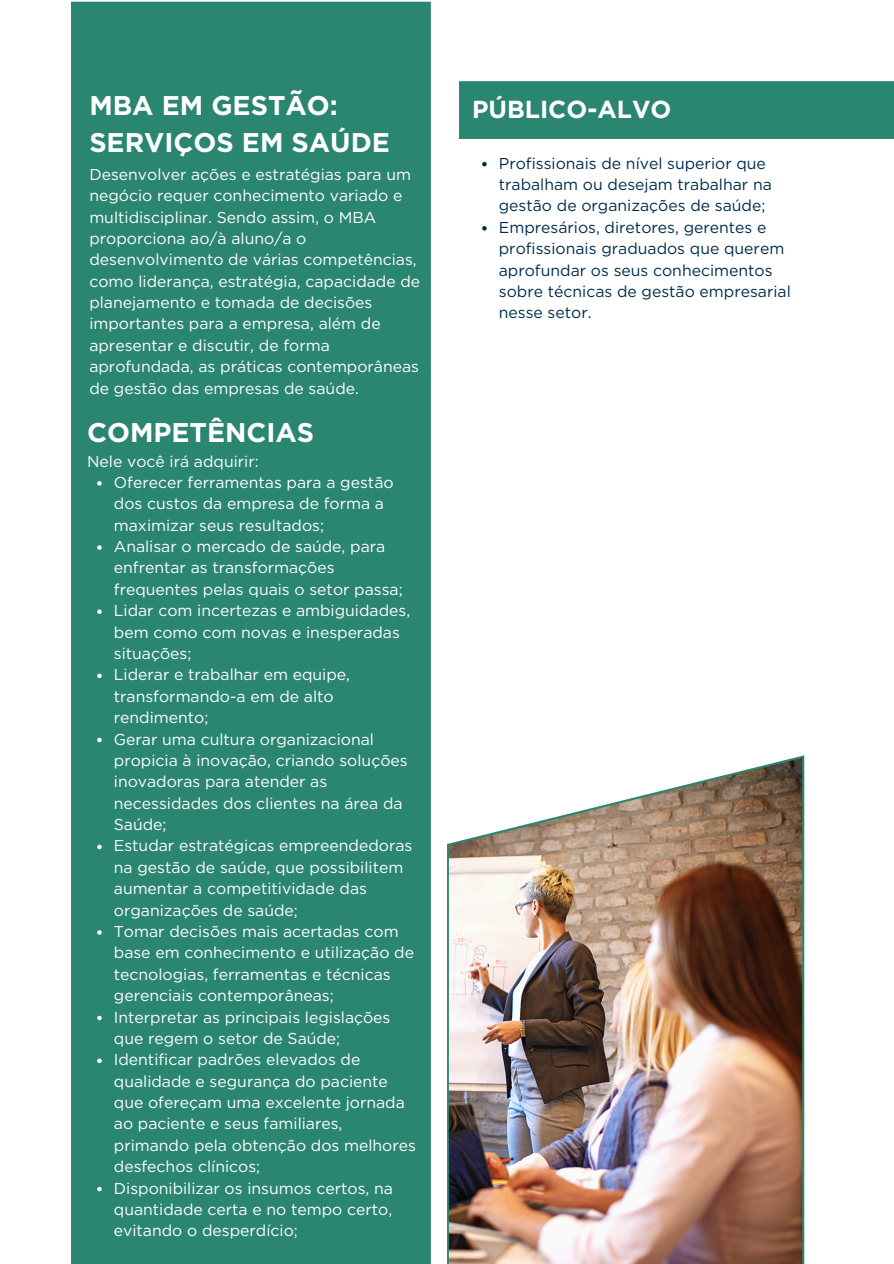
<style>
.page{position:relative;width:894px;height:1264px;background:#fff}
.page>*{position:absolute;margin:0;border:0;box-sizing:border-box;transform-origin:0 0}
.t1{font:700 27px/37.2px "Gotham";color:#fff}
.t2{font:700 24.6px "Gotham";color:#fff}
.t3{font:15.75px/21.3px "Gotham";color:#fff}
.t4{font:15.75px/21.3px "Gotham";color:#002d4d}
</style>
<div class="page">
<img style="left:447px;top:755px;width:357px;height:508px">
<div style="left:71px;top:2px;width:360px;height:1261px;background:#2b8671"></div>
<div style="left:459px;top:81px;width:434px;height:58px;background:#2b8671"></div>
<svg style="left:97px;top:481px;width:5px;height:4px"></svg>
<svg style="left:97px;top:545px;width:5px;height:5px"></svg>
<svg style="left:97px;top:609px;width:5px;height:5px"></svg>
<svg style="left:97px;top:673px;width:5px;height:5px"></svg>
<svg style="left:97px;top:737px;width:5px;height:5px"></svg>
<svg style="left:97px;top:844px;width:5px;height:5px"></svg>
<svg style="left:97px;top:930px;width:5px;height:4px"></svg>
<svg style="left:97px;top:1015px;width:5px;height:5px"></svg>
<svg style="left:97px;top:1058px;width:5px;height:5px"></svg>
<svg style="left:97px;top:1186px;width:5px;height:5px"></svg>
<svg style="left:482px;top:162px;width:4px;height:4px"></svg>
<svg style="left:482px;top:226px;width:4px;height:4px"></svg>
<p class="t1" style="left:89px;top:86px;width:302px">MBA EM GESTÃO:<br>SERVIÇOS EM SAÚDE</p>
<h1 class="t3" style="left:89px;top:163px;width:332px">Desenvolver ações e estratégias para um negócio requer conhecimento variado e multidisciplinar. Sendo assim, o MBA proporciona ao/à aluno/a o desenvolvimento de várias competências, como liderança, estratégia, capacidade de planejamento e tomada de decisões importantes para a empresa, além de apresentar e discutir, de forma aprofundada, as práticas contemporâneas de gestão das empresas de saúde.</h1>
<p class="t1" style="left:87px;top:414px;width:228px">COMPETÊNCIAS</p>
<p class="t3" style="left:87px;top:450px;width:173px">Nele você irá adquirir:</p>
<p class="t3" style="left:114px;top:471px;width:281px">Oferecer ferramentas para a gestão dos custos da empresa de forma a maximizar seus resultados;</p>
<p class="t3" style="left:114px;top:535px;width:290px">Analisar o mercado de saúde, para enfrentar as transformações frequentes pelas quais o setor passa;</p>
<p class="t3" style="left:114px;top:600px;width:298px">Lidar com incertezas e ambiguidades, bem como com novas e inesperadas situações;</p>
<p class="t3" style="left:114px;top:664px;width:238px">Liderar e trabalhar em equipe, transformando-a em de alto rendimento;</p>
<p class="t3" style="left:114px;top:728px;width:295px">Gerar uma cultura organizacional propicia à inovação, criando soluções inovadoras para atender as necessidades dos clientes na área da<br>Saúde;</p>
<p class="t3" style="left:114px;top:835px;width:300px">Estudar estratégicas empreendedoras na gestão de saúde, que possibilitem aumentar a competitividade das organizações de saúde;</p>
<p class="t3" style="left:114px;top:920px;width:301px">Tomar decisões mais acertadas com base em conhecimento e utilização de tecnologias, ferramentas e técnicas gerenciais contemporâneas;</p>
<p class="t3" style="left:114px;top:1006px;width:278px">Interpretar as principais legislações que regem o setor de Saúde;</p>
<p class="t3" style="left:114px;top:1048px;width:303px">Identificar padrões elevados de qualidade e segurança do paciente que ofereçam uma excelente jornada ao paciente e seus familiares, primando pela obtenção dos melhores desfechos clínicos;</p>
<h1 class="t3" style="left:114px;top:1177px;width:280px;text-align:justify">Disponibilizar os insumos certos, na quantidade certa e no tempo certo, evitando o desperdício;</h1>
<p class="t2" style="left:472px;top:94px;width:201px">PÚBLICO-ALVO</p>
<p class="t4" style="left:498px;top:152px;width:274px">Profissionais de nível superior que trabalham ou desejam trabalhar na gestão de organizações de saúde;</p>
<p class="t4" style="left:498px;top:216px;width:293px">Empresários, diretores, gerentes e profissionais graduados que querem aprofundar os seus conhecimentos sobre técnicas de gestão empresarial nesse setor.</p>
</div>
